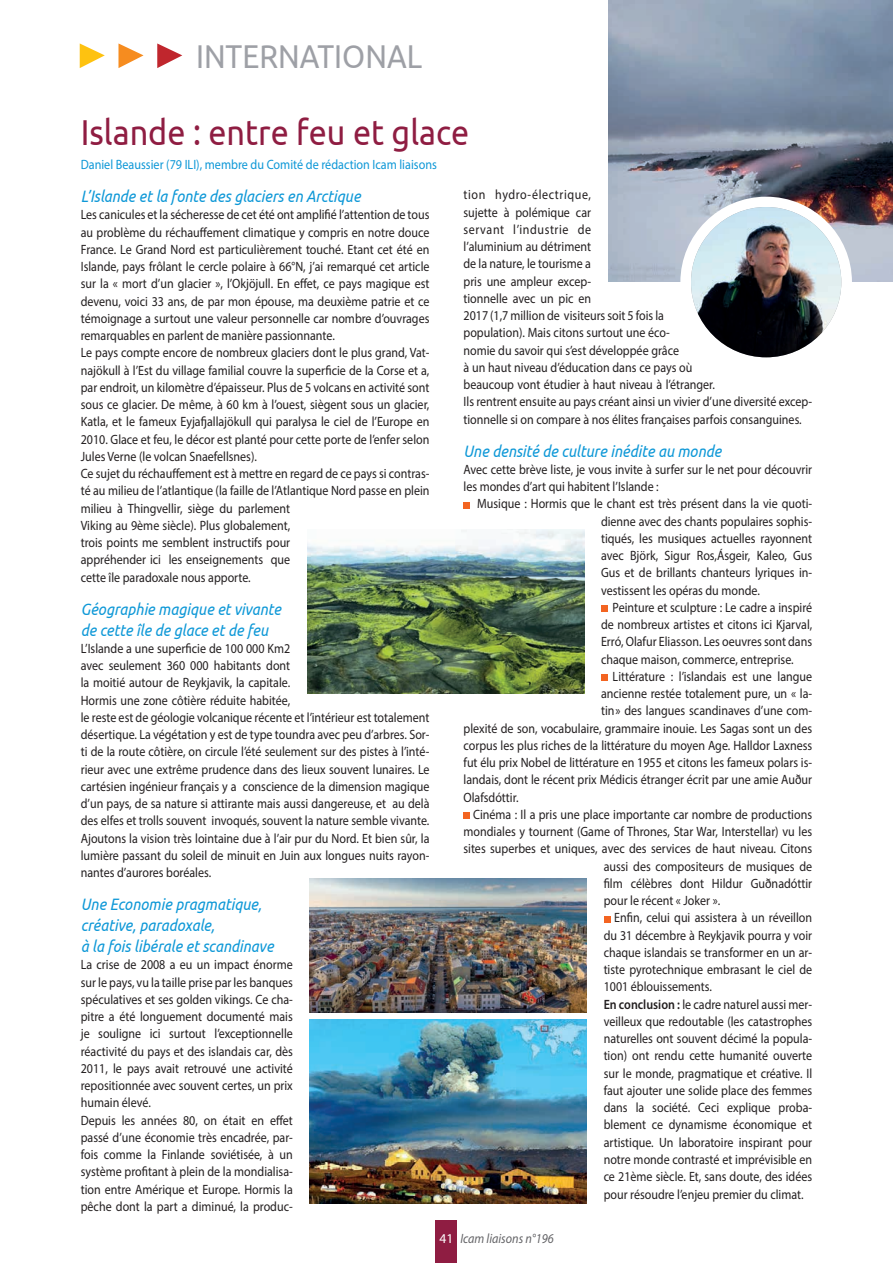
<style>
.page{position:relative;width:893px;height:1263px;background:#fff}
.page>*{position:absolute;margin:0;border:0;box-sizing:border-box;transform-origin:0 0}
.t1{font:36px "Ubuntu";color:#8f1d42;scale:.9 1}
.t2{font:33px "Ubuntu";color:#9ea0a6;scale:.9 1}
.t3{font:italic 16.5px/21px "Ubuntu";color:#0e98d7;scale:.89 1}
.t4{font:13.5px/17.2px "Myriad Pro";color:#231f20;scale:.89 1}
.t5{font:13.5px "Myriad Pro";color:#0e98d7;scale:.9 1}
.t6{font:italic 13.5px "Myriad Pro";color:#636366;scale:.9 1}
.s1{font-weight:600}
.s2{font-style:normal;color:#fff}
</style>
<div class="page">
<div style="left:436px;top:1220px;width:21px;height:43px;background:#8f1d42"></div>
<img style="left:608px;top:0;width:285px;height:282px">
<svg style="left:80px;top:43px;width:25px;height:25px"></svg>
<svg style="left:118px;top:43px;width:26px;height:25px"></svg>
<svg style="left:157px;top:43px;width:25px;height:25px"></svg>
<div style="left:463px;top:502px;width:7px;height:6px;background:#f36421"></div>
<div style="left:601px;top:605px;width:7px;height:7px;background:#f36421"></div>
<div style="left:601px;top:674px;width:7px;height:7px;background:#f36421"></div>
<div style="left:463px;top:812px;width:7px;height:7px;background:#f36421"></div>
<svg style="left:604px;top:916px;width:6px;height:6px"></svg>
<div style="left:680px;top:197px;width:172px;height:171px;background:#fff;border-radius:50%"></div>
<img style="left:691px;top:207px;width:150px;height:150px;border-radius:75px">
<img style="left:307px;top:529px;width:277px;height:164px">
<img style="left:310px;top:1019px;width:277px;height:184px">
<img style="left:310px;top:878px;width:277px;height:134px">
<h2 class="t2" style="left:196px;top:36px;width:253px">INTERNATIONAL</h2>
<h1 class="t1" style="left:81px;top:110px;width:433px">Islande : entre feu et glace</h1>
<p class="t5" style="left:81px;top:156px;width:397px">Daniel Beaussier (79 ILI), membre du Comité de rédaction Icam liaisons</p>
<p class="t3" style="left:81px;top:185px;width:316px">L’Islande et la fonte des glaciers en Arctique</p>
<p class="t4" style="left:81px;top:206px;width:393px">Les canicules et la sécheresse de cet été ont amplifié l’attention de tous au problème du réchauffement climatique y compris en notre douce France. Le Grand Nord est particulièrement touché. Etant cet été en Islande, pays frôlant le cercle polaire à 66°N, j’ai remarqué cet article sur la « mort d’un glacier », l’Okjöjull. En effet, ce pays magique est devenu, voici 33 ans, de par mon épouse, ma deuxième patrie et ce témoignage a surtout une valeur personnelle car nombre d’ouvrages remarquables en parlent de manière passionnante.<br>Le pays compte encore de nombreux glaciers dont le plus grand, Vat&shy;najökull à l’Est du village familial couvre la superficie de la Corse et a, par endroit, un kilomètre d’épaisseur. Plus de 5 volcans en activité sont sous ce glacier. De même, à 60 km à l’ouest, siègent sous un glacier, Katla, et le fameux Eyjafjallajökull qui paralysa le ciel de l’Europe en 2010. Glace et feu, le décor est planté pour cette porte de l’enfer selon Jules Verne (le volcan Snaefellsnes).<br>Ce sujet du réchauffement est à mettre en regard de ce pays si contras&shy;té au milieu de l’atlantique (la faille de l’Atlantique Nord passe en plein milieu à Thingvellir, siège du parlement<br>Viking au 9ème siècle). Plus globalement,<br>trois points me semblent instructifs pour<br>appréhender ici les enseignements que<br>cette île paradoxale nous apporte.</p>
<p class="t3" style="left:81px;top:598px;width:227px">Géographie magique et vivante de cette île de glace et de feu</p>
<p class="t4" style="left:81px;top:639px;width:393px">L’Islande a une superficie de 100 000 Km2<br>avec seulement 360 000 habitants dont<br>la moitié autour de Reykjavik, la capitale.<br>Hormis une zone côtière réduite habitée,<br>le reste est de géologie volcanique récente et l’intérieur est totalement désertique. La végétation y est de type toundra avec peu d’arbres. Sor&shy;ti de la route côtière, on circule l’été seulement sur des pistes à l’inté&shy;rieur avec une extrême prudence dans des lieux souvent lunaires. Le cartésien ingénieur français y a conscience de la dimension magique d’un pays, de sa nature si attirante mais aussi dangereuse, et au delà des elfes et trolls souvent invoqués, souvent la nature semble vivante.<br>Ajoutons la vision très lointaine due à l’air pur du Nord. Et bien sûr, la lumière passant du soleil de minuit en Juin aux longues nuits rayon&shy;nantes d’aurores boréales.</p>
<p class="t3" style="left:81px;top:893px;width:218px">Une Economie pragmatique, créative, paradoxale,<br>à la fois libérale et scandinave</p>
<p class="t4" style="left:81px;top:956px;width:240px">La crise de 2008 a eu un impact énorme sur le pays, vu la taille prise par les banques spéculatives et ses golden vikings. Ce cha&shy;pitre a été longuement documenté mais je souligne ici surtout l’exceptionnelle réactivité du pays et des islandais car, dès 2011, le pays avait retrouvé une activité repositionnée avec souvent certes, un prix humain élevé.<br>Depuis les années 80, on était en effet passé d’une économie très encadrée, par&shy;fois comme la Finlande soviétisée, à un système profitant à plein de la mondialisa&shy;tion entre Amérique et Europe. Hormis la pêche dont la part a diminué, la produc-</p>
<p class="t4" style="left:463px;top:186px;width:393px">tion hydro-électrique,<br>sujette à polémique car<br>servant l’industrie de<br>l’aluminium au détriment<br>de la nature, le tourisme a<br>pris une ampleur excep-<br>tionnelle avec un pic en<br>2017 (1,7 million de visiteurs soit 5 fois la<br>population). Mais citons surtout une éco-<br>nomie du savoir qui s’est développée grâce<br>à un haut niveau d’éducation dans ce pays où<br>beaucoup vont étudier à haut niveau à l’étranger.<br>Ils rentrent ensuite au pays créant ainsi un vivier d’une diversité excep&shy;tionnelle si on compare à nos élites françaises parfois consanguines.</p>
<p class="t3" style="left:463px;top:440px;width:291px">Une densité de culture inédite au monde</p>
<p class="t4" style="left:463px;top:460px;width:393px">Avec cette brève liste, je vous invite à surfer sur le net pour découvrir les mondes d’art qui habitent l’Islande :</p>
<p class="t4" style="left:601px;top:495px;width:239px;text-align:justify;text-indent:-124px">Musique : Hormis que le chant est très présent dans la vie quoti&shy;dienne avec des chants populaires sophis&shy;tiqués, les musiques actuelles rayonnent avec Björk, Sigur Ros,Ásgeir, Kaleo, Gus Gus et de brillants chanteurs lyriques in&shy;vestissent les opéras du monde.</p>
<p class="t4" style="left:601px;top:598px;width:239px;text-align:justify;text-indent:12px">Peinture et sculpture : Le cadre a inspiré de nombreux artistes et citons ici Kjarval, Erró, Olafur Eliasson. Les oeuvres sont dans chaque maison, commerce, entreprise.</p>
<p class="t4" style="left:613px;top:667px;width:226px">Littérature : l’islandais est une langue</p>
<p class="t4" style="left:601px;top:685px;width:239px">ancienne restée totalement pure, un « la-</p>
<p class="t4" style="left:601px;top:702px;width:239px">tin» des langues scandinaves d’une com-</p>
<p class="t4" style="left:463px;top:719px;width:393px">plexité de son, vocabulaire, grammaire inouie. Les Sagas sont un des</p>
<p class="t4" style="left:463px;top:736px;width:393px">corpus les plus riches de la littérature du moyen Age. Halldor Laxness</p>
<p class="t4" style="left:463px;top:754px;width:393px">fut élu prix Nobel de littérature en 1955 et citons les fameux polars is-</p>
<p class="t4" style="left:463px;top:771px;width:393px">landais, dont le récent prix Médicis étranger écrit par une amie Auður</p>
<p class="t4" style="left:463px;top:788px;width:63px">Olafsdóttir.</p>
<p class="t4" style="left:473px;top:805px;width:382px">Cinéma : Il a pris une place importante car nombre de productions</p>
<p class="t4" style="left:463px;top:823px;width:393px">mondiales y tournent (Game of Thrones, Star War, Interstellar) vu les</p>
<p class="t4" style="left:463px;top:840px;width:393px">sites superbes et uniques, avec des services de haut niveau. Citons</p>
<p class="t4" style="left:604px;top:857px;width:236px">aussi des compositeurs de musiques de</p>
<p class="t4" style="left:604px;top:874px;width:236px">film célèbres dont Hildur Guðnadóttir</p>
<p class="t4" style="left:604px;top:892px;width:132px">pour le récent « Joker ».</p>
<p class="t4" style="left:614px;top:909px;width:224px">Enfin, celui qui assistera à un réveillon</p>
<p class="t4" style="left:604px;top:926px;width:236px">du 31 décembre à Reykjavik pourra y voir</p>
<p class="t4" style="left:604px;top:943px;width:236px">chaque islandais se transformer en un ar-</p>
<p class="t4" style="left:604px;top:961px;width:236px">tiste pyrotechnique embrasant le ciel de</p>
<p class="t4" style="left:604px;top:978px;width:123px">1001 éblouissements.</p>
<p class="t4" style="left:604px;top:995px;width:236px"><span class="s1">En conclusion :</span> le cadre naturel aussi mer-</p>
<p class="t4" style="left:604px;top:1012px;width:236px">veilleux que redoutable (les catastrophes</p>
<p class="t4" style="left:604px;top:1030px;width:236px">naturelles ont souvent décimé la popula-</p>
<p class="t4" style="left:604px;top:1047px;width:236px">tion) ont rendu cette humanité ouverte</p>
<p class="t4" style="left:604px;top:1064px;width:236px">sur le monde, pragmatique et créative. Il</p>
<p class="t4" style="left:604px;top:1081px;width:236px">faut ajouter une solide place des femmes</p>
<p class="t4" style="left:604px;top:1099px;width:236px">dans la société. Ceci explique proba-</p>
<p class="t4" style="left:604px;top:1116px;width:236px">blement ce dynamisme économique et</p>
<p class="t4" style="left:604px;top:1133px;width:236px">artistique. Un laboratoire inspirant pour</p>
<p class="t4" style="left:604px;top:1150px;width:236px">notre monde contrasté et imprévisible en</p>
<p class="t4" style="left:604px;top:1168px;width:236px">ce 21ème siècle. Et, sans doute, des idées</p>
<p class="t4" style="left:604px;top:1185px;width:226px">pour résoudre l’enjeu premier du climat.</p>
<p class="t6" style="left:439px;top:1230px;width:128px"><span class="s2">41</span> Icam liaisons n°196</p>
</div>
